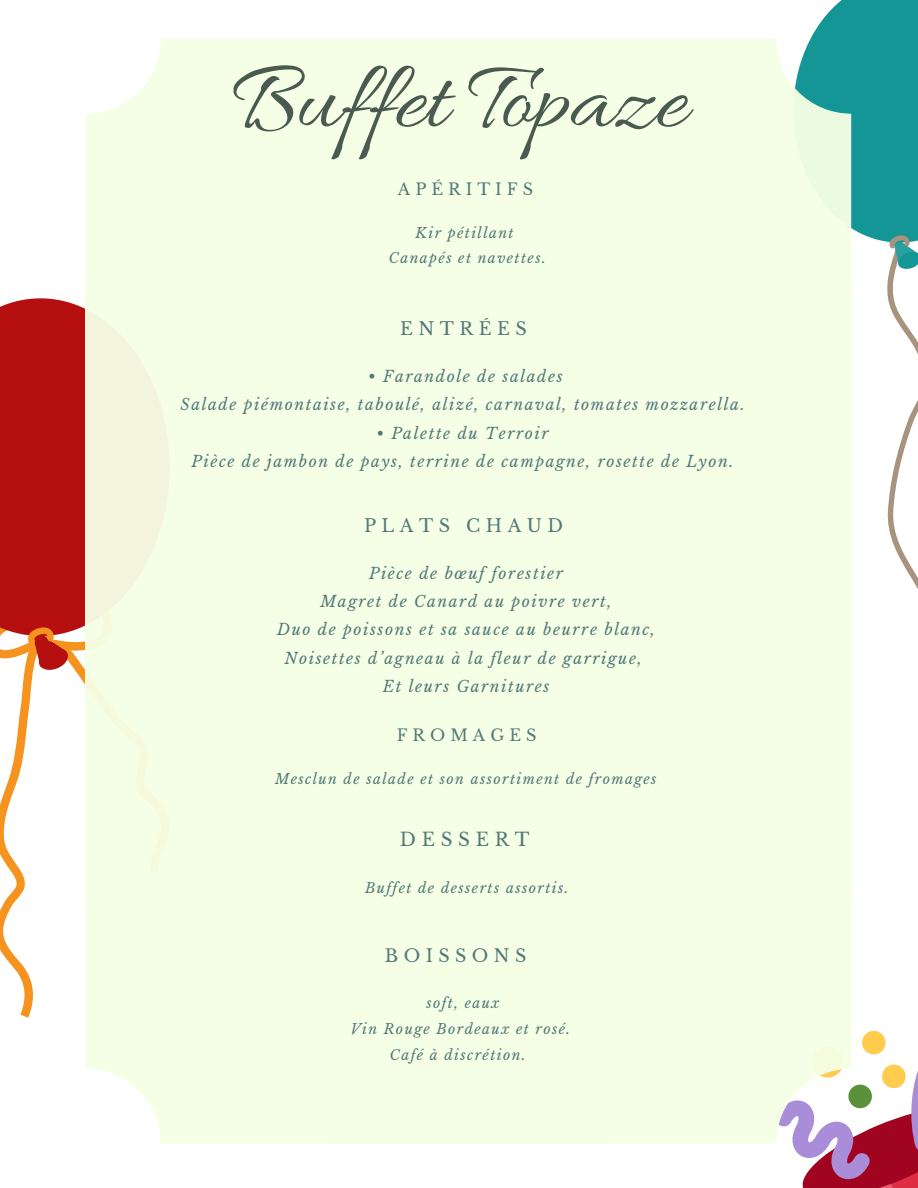
<style>
.page{position:relative;width:918px;height:1188px;background:#fff}
.page>*{position:absolute;margin:0;border:0;box-sizing:border-box;transform-origin:0 0}
.t1{font:99.6px "Allura";letter-spacing:-.01em;color:#4a5a51}
.t2{font:18.3px "Libre Baskerville";letter-spacing:.31em;color:#547879}
.t3{font:17.7px "Libre Baskerville";letter-spacing:.31em;color:#547879}
.t4{font:17.55px "Libre Baskerville";letter-spacing:.31em;color:#547879}
.t5{font:16.05px "Libre Baskerville";letter-spacing:.31em;color:#547879}
.t6{font:italic 15.6px/28.2px "Libre Baskerville";letter-spacing:.1em;color:#547879;text-align:center}
.t7{font:italic 13.95px/25.8px "Libre Baskerville";letter-spacing:.1em;color:#547879;text-align:center}
</style>
<div class="page">
<svg style="left:793px;top:1030px;width:125px;height:158px"></svg>
<svg style="left:810px;top:0;width:108px;height:700px"></svg>
<div style="left:0;top:298px;width:86px;height:299px;background:#b50f0f"></div>
<svg style="left:0;top:597px;width:86px;height:421px"></svg>
<svg style="left:86px;top:39px;width:247px;height:248px;background:#f5ffe7"></svg>
<div style="left:333px;top:39px;width:271px;height:256px;background:#f5ffe5"></div>
<svg style="left:604px;top:39px;width:247px;height:248px;background:#e7f8e1"></svg>
<div style="left:86px;top:287px;width:256px;height:617px;background:#f5ffe5"></div>
<div style="left:333px;top:287px;width:271px;height:617px;background:#f5ffe5"></div>
<div style="left:595px;top:287px;width:256px;height:617px;background:#f5ffe5"></div>
<svg style="left:86px;top:904px;width:247px;height:240px;background:#f5ffe7"></svg>
<div style="left:333px;top:888px;width:271px;height:256px;background:#f5ffe5"></div>
<svg style="left:604px;top:904px;width:247px;height:240px;background:#f3fbe6"></svg>
<h1 class="t1" style="left:232px;top:44px;width:457px">Buf et Topaze</h1>
<p class="t5" style="left:398px;top:179px;width:137px">APÉRITIFS</p>
<p class="t7" style="left:389px;top:220px;width:158px">Kir pétillant<br>Canapés et navettes.</p>
<p class="t3" style="left:400px;top:318px;width:128px">ENTRÉES</p>
<p class="t6" style="left:181px;top:363px;width:566px">• Farandole de salades<br>Salade piémontaise, taboulé, alizé, carnaval, tomates mozzarella.</p>
<p class="t6" style="left:192px;top:419px;width:543px">• Palette du Terroir<br>Pièce de jambon de pays, terrine de campagne, rosette de Lyon.</p>
<p class="t3" style="left:364px;top:515px;width:201px">PLATS CHAUD</p>
<p class="t6" style="left:277px;top:560px;width:379px">Pièce de bœuf forestier<br>Magret de Canard au poivre vert,<br>Duo de poissons et sa sauce au beurre blanc,<br>Noisettes d’agneau à la fleur de garrigue,<br>Et leurs Garnitures</p>
<p class="t5" style="left:397px;top:726px;width:141px">FROMAGES</p>
<p class="t7" style="left:275px;top:767px;width:383px">Mesclun de salade et son assortiment de fromages</p>
<p class="t2" style="left:400px;top:828px;width:131px">DESSERT</p>
<p class="t7" style="left:365px;top:876px;width:205px">Buffet de desserts assortis.</p>
<p class="t4" style="left:385px;top:945px;width:143px">BOISSONS</p>
<p class="t7" style="left:350px;top:990px;width:221px">soft, eaux<br>Vin Rouge Bordeaux et rosé.<br>Café à discrétion.</p>
</div>
